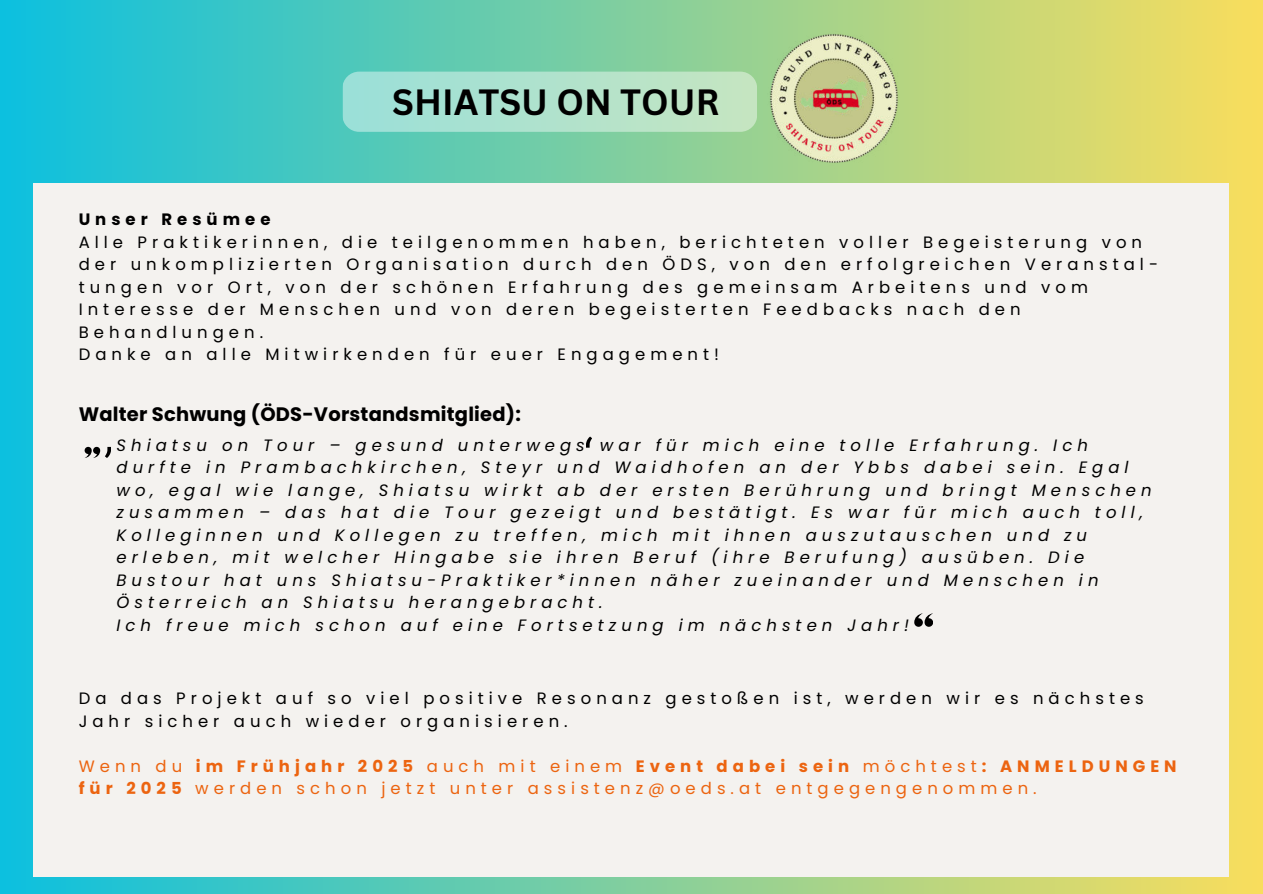
<style>
.page{position:relative;width:1263px;height:894px;background:#fff}
.page>*{position:absolute;margin:0;border:0;box-sizing:border-box;transform-origin:0 0}
.t1{font:700 35.55px "Canva Sans";color:#000}
.t2{font:700 19.5px "Poppins";letter-spacing:.01em;color:#000}
.t3{font:italic 16.5px/22.5px "Poppins";letter-spacing:.305em;color:#000}
.t4{font:16.5px/22.5px "Poppins";letter-spacing:.305em;color:#000}
.t5{font:16.5px/22.5px "Poppins";letter-spacing:.305em;color:#ec6410}
.t6{font:700 16.5px "Poppins";letter-spacing:.305em;color:#000}
.s1{font-weight:700}
</style>
<div class="page">
<div style="left:0;top:0;width:1263px;height:893px;background:linear-gradient(to right,#0ec0df,#f9de5f)"></div>
<svg style="left:343px;top:72px;width:414px;height:60px;background:#aee2cc"></svg>
<img style="left:767px;top:31px;width:133px;height:141px">
<div style="left:33px;top:183px;width:1195px;height:693px;background:#f4f2ef"></div>
<svg style="left:84px;top:446px;width:27px;height:12px"></svg>
<svg style="left:914px;top:613px;width:19px;height:13px"></svg>
<svg style="left:586px;top:436px;width:6px;height:11px"></svg>
<h1 class="t1" style="left:392px;top:81px;width:329px">SHIATSU ON TOUR</h1>
<p class="t6" style="left:79px;top:210px;width:193px">Unser Resümee</p>
<p class="t4" style="left:79px;top:231px;width:1081px">Alle Praktikerinnen, die teilgenommen haben, berichteten voller Begeisterung von der unkomplizierten Organisation durch den ÖDS, von den erfolgreichen Veranstal&shy;tungen vor Ort, von der schönen Erfahrung des gemeinsam Arbeitens und vom Interesse der Menschen und von deren begeisterten Feedbacks nach den Behandlungen.<br>Danke an alle Mitwirkenden für euer Engagement!</p>
<p class="t2" style="left:79px;top:403px;width:444px">Walter Schwung (ÖDS-Vorstandsmitglied):</p>
<p class="t3" style="left:117px;top:433px;width:1037px">Shiatsu on Tour – gesund unterwegs war für mich eine tolle Erfahrung. Ich durfte in Prambachkirchen, Steyr und Waidhofen an der Ybbs dabei sein. Egal wo, egal wie lange, Shiatsu wirkt ab der ersten Berührung und bringt Menschen zusammen – das hat die Tour gezeigt und bestätigt. Es war für mich auch toll, Kolleginnen und Kollegen zu treffen, mich mit ihnen auszutauschen und zu erleben, mit welcher Hingabe sie ihren Beruf (ihre Berufung) ausüben. Die Bustour hat uns Shiatsu-Praktiker*innen näher zueinander und Menschen in Österreich an Shiatsu herangebracht.<br>Ich freue mich schon auf eine Fortsetzung im nächsten Jahr!</p>
<p class="t4" style="left:79px;top:687px;width:1067px">Da das Projekt auf so viel positive Resonanz gestoßen ist, werden wir es nächstes<br>Jahr sicher auch wieder organisieren.</p>
<p class="t5" style="left:79px;top:754px;width:1099px">Wenn du <span class="s1">im Frühjahr 2025</span> auch mit einem <span class="s1">Event dabei sein</span> möchtest<span class="s1">: ANMELDUNGEN für 2025</span> werden schon jetzt unter assistenz@oeds.at entgegengenommen.</p>
</div>
